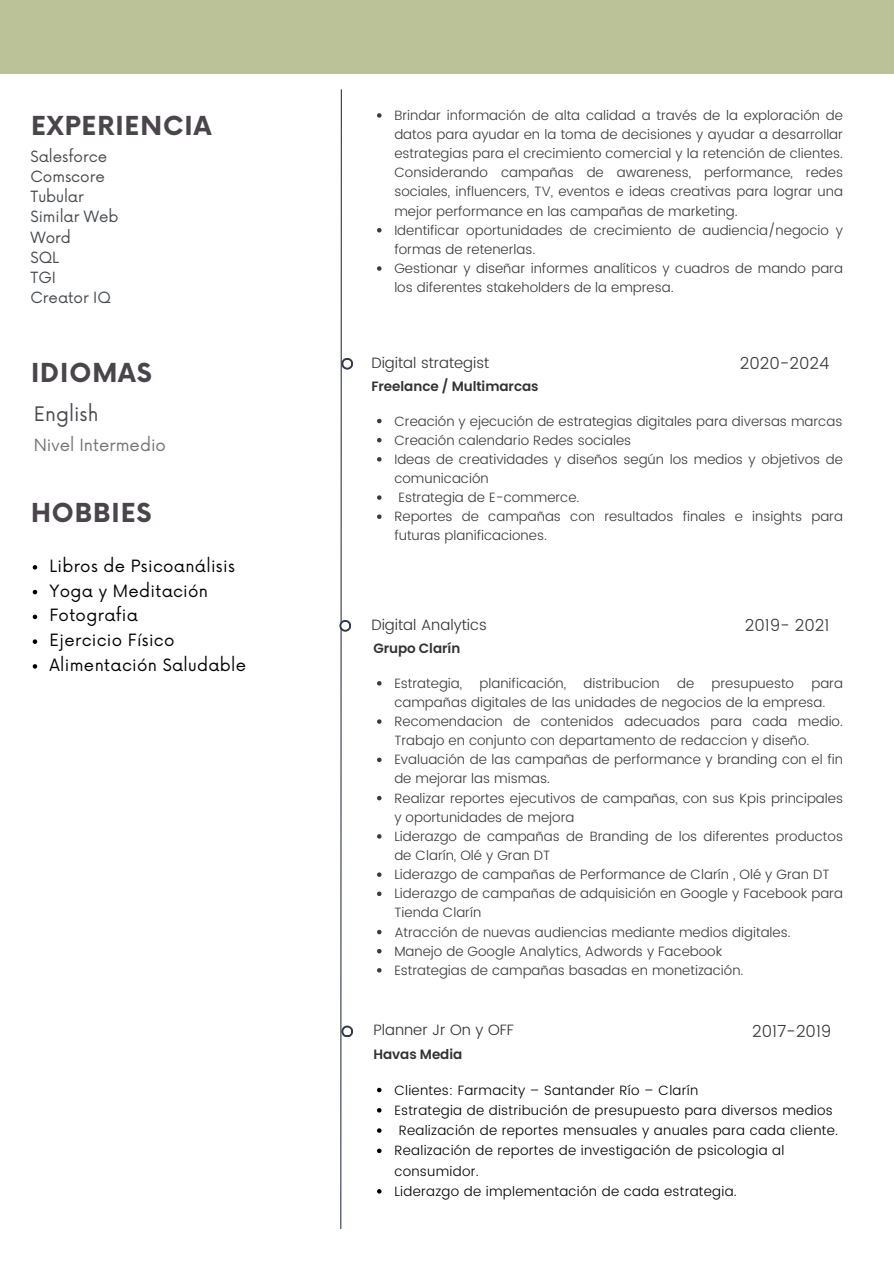
<style>
.page{position:relative;width:894px;height:1264px;background:#fff}
.page>*{position:absolute;margin:0;border:0;box-sizing:border-box;transform-origin:0 0}
.t1{font:700 25.5px "Now";letter-spacing:.04em;color:#4a454b}
.t2{font:19.5px "Now";color:#464a4e}
.t3{font:16.5px "Now";letter-spacing:.02em;color:#000}
.t4{font:300 16.5px "Poppins";color:#333132}
.t5{font:16.5px "Now";color:#737373}
.t6{font:15.15px/20.2px "Now";letter-spacing:-.005em;color:#464a4e}
.t7{font:300 15px "Poppins";color:#333132}
.t8{font:300 13.5px/19.2px "Poppins";color:#3a3a3c}
.t9{font:300 13.5px/20.2px "Poppins";letter-spacing:.02em;color:#000}
.t10{font:600 13.5px "Poppins";color:#333132}
</style>
<div class="page">
<div style="left:0;top:0;width:893px;height:73px;background:#bcc298"></div>
<svg style="left:340px;top:89px;width:2px;height:1140px;background:#8a8f99"></svg>
<svg style="left:341px;top:358px;width:12px;height:11px"></svg>
<div style="left:343px;top:360px;width:8px;height:7px;background:#fff;border-radius:50%"></div>
<svg style="left:377px;top:419px;width:4px;height:4px"></svg>
<svg style="left:377px;top:438px;width:4px;height:4px"></svg>
<svg style="left:377px;top:457px;width:4px;height:4px"></svg>
<svg style="left:377px;top:495px;width:4px;height:5px"></svg>
<svg style="left:377px;top:514px;width:4px;height:5px"></svg>
<svg style="left:377px;top:113px;width:4px;height:5px"></svg>
<svg style="left:377px;top:228px;width:4px;height:4px"></svg>
<svg style="left:377px;top:266px;width:4px;height:5px"></svg>
<svg style="left:33px;top:565px;width:4px;height:4px"></svg>
<svg style="left:33px;top:590px;width:4px;height:4px"></svg>
<svg style="left:33px;top:614px;width:4px;height:5px"></svg>
<svg style="left:33px;top:639px;width:4px;height:5px"></svg>
<svg style="left:33px;top:664px;width:4px;height:4px"></svg>
<svg style="left:377px;top:681px;width:4px;height:4px"></svg>
<svg style="left:377px;top:719px;width:4px;height:4px"></svg>
<svg style="left:377px;top:757px;width:4px;height:5px"></svg>
<svg style="left:377px;top:795px;width:4px;height:5px"></svg>
<svg style="left:377px;top:834px;width:4px;height:4px"></svg>
<svg style="left:377px;top:872px;width:4px;height:4px"></svg>
<svg style="left:377px;top:891px;width:4px;height:5px"></svg>
<svg style="left:377px;top:929px;width:4px;height:5px"></svg>
<svg style="left:377px;top:949px;width:4px;height:4px"></svg>
<svg style="left:377px;top:968px;width:4px;height:4px"></svg>
<svg style="left:339px;top:620px;width:12px;height:11px"></svg>
<div style="left:341px;top:622px;width:8px;height:7px;background:#fff;border-radius:50%"></div>
<svg style="left:341px;top:1025px;width:12px;height:12px"></svg>
<div style="left:343px;top:1027px;width:8px;height:8px;background:#fff;border-radius:50%"></div>
<svg style="left:377px;top:1087px;width:4px;height:5px"></svg>
<svg style="left:377px;top:1108px;width:4px;height:4px"></svg>
<svg style="left:377px;top:1128px;width:4px;height:4px"></svg>
<svg style="left:377px;top:1148px;width:4px;height:5px"></svg>
<svg style="left:377px;top:1189px;width:4px;height:4px"></svg>
<p class="t1" style="left:31px;top:112px;width:182px">EXPERIENCIA</p>
<p class="t6" style="left:31px;top:147px;width:78px">Salesforce</p>
<p class="t6" style="left:31px;top:167px;width:90px">Comscore<br>Tubular<br>Similar Web<br>Word<br>SQL<br>TGI<br>Creator IQ</p>
<p class="t8" style="left:394px;top:106px;width:450px;text-align:justify">Brindar información de alta calidad a través de la exploración de datos para ayudar en la toma de decisiones y ayudar a desarrollar estrategias para el crecimiento comercial y la retención de clientes.<br>Considerando campañas de awareness, performance, redes sociales, influencers, TV, eventos e ideas creativas para lograr una mejor performance en las campañas de marketing.</p>
<p class="t8" style="left:394px;top:220px;width:450px">Identificar oportunidades de crecimiento de audiencia/negocio y formas de retenerlas.</p>
<p class="t8" style="left:394px;top:259px;width:450px">Gestionar y diseñar informes analíticos y cuadros de mando para los diferentes stakeholders de la empresa.</p>
<h2 class="t7" style="left:371px;top:354px;width:119px">Digital strategist</h2>
<h2 class="t1" style="left:31px;top:359px;width:122px">IDIOMAS</h2>
<p class="t4" style="left:739px;top:353px;width:91px">2020-2024</p>
<h1 class="t10" style="left:371px;top:376px;width:169px">Freelance / Multimarcas</h1>
<h1 class="t2" style="left:34px;top:403px;width:66px">English</h1>
<h1 class="t5" style="left:34px;top:436px;width:134px">Nivel Intermedio</h1>
<p class="t1" style="left:31px;top:498px;width:122px">HOBBIES</p>
<h2 class="t3" style="left:49px;top:556px;width:187px">Libros de Psicoanálisis</h2>
<h3 class="t3" style="left:49px;top:581px;width:160px">Yoga y Meditación</h3>
<h2 class="t3" style="left:49px;top:606px;width:90px">Fotografia</h2>
<p class="t3" style="left:49px;top:631px;width:126px">Ejercicio Físico</p>
<p class="t3" style="left:49px;top:655px;width:198px">Alimentación Saludable</p>
<h1 class="t8" style="left:394px;top:411px;width:449px">Creación y ejecución de estrategias digitales para diversas marcas</h1>
<p class="t8" style="left:394px;top:430px;width:238px">Creación calendario Redes sociales</p>
<p class="t8" style="left:394px;top:449px;width:450px">Ideas de creatividades y diseños según los medios y objetivos de comunicación</p>
<p class="t8" style="left:398px;top:488px;width:182px">Estrategia de E-commerce.</p>
<p class="t8" style="left:394px;top:507px;width:450px">Reportes de campañas con resultados finales e insights para futuras planificaciones.</p>
<p class="t7" style="left:371px;top:616px;width:117px">Digital Analytics</p>
<p class="t10" style="left:373px;top:639px;width:88px">Grupo Clarín</p>
<p class="t4" style="left:744px;top:616px;width:86px">2019- 2021</p>
<h2 class="t8" style="left:394px;top:673px;width:69px">Estrategia,</h2>
<h2 class="t8" style="left:479px;top:673px;width:88px">planificación,</h2>
<h2 class="t8" style="left:583px;top:673px;width:78px">distribucion</h2>
<h2 class="t8" style="left:677px;top:673px;width:19px">de</h2>
<h2 class="t8" style="left:711px;top:673px;width:84px">presupuesto</h2>
<h2 class="t8" style="left:394px;top:673px;width:450px;text-indent:417px">para campañas digitales de las unidades de negocios de la empresa.</h2>
<h3 class="t8" style="left:394px;top:711px;width:450px">Recomendacion de contenidos adecuados para cada medio.<br>Trabajo en conjunto con departamento de redaccion y diseño.</h3>
<h2 class="t8" style="left:394px;top:750px;width:450px">Evaluación de las campañas de performance y branding con el fin de mejorar las mismas.</h2>
<p class="t8" style="left:394px;top:788px;width:450px">Realizar reportes ejecutivos de campañas, con sus Kpis principales y oportunidades de mejora</p>
<p class="t8" style="left:394px;top:826px;width:450px">Liderazgo de campañas de Branding de los diferentes productos de Clarín, Olé y Gran DT</p>
<p class="t8" style="left:394px;top:864px;width:436px">Liderazgo de campañas de Performance de Clarín , Olé y Gran DT</p>
<p class="t8" style="left:394px;top:884px;width:450px">Liderazgo de campañas de adquisición en Google y Facebook para<br>Tienda Clarín</p>
<p class="t8" style="left:394px;top:922px;width:397px">Atracción de nuevas audiencias mediante medios digitales.</p>
<p class="t8" style="left:394px;top:941px;width:329px">Manejo de Google Analytics, Adwords y Facebook</p>
<p class="t8" style="left:394px;top:960px;width:350px">Estrategias de campañas basadas en monetización.</p>
<h2 class="t7" style="left:373px;top:1021px;width:142px">Planner Jr On y OFF</h2>
<h3 class="t10" style="left:373px;top:1044px;width:90px">Havas Media</h3>
<h2 class="t4" style="left:752px;top:1021px;width:81px">2017-2019</h2>
<p class="t9" style="left:394px;top:1079px;width:305px">Clientes: Farmacity – Santander Río – Clarín</p>
<p class="t9" style="left:394px;top:1099px;width:440px">Estrategia de distribución de presupuesto para diversos medios</p>
<p class="t9" style="left:398px;top:1120px;width:441px">Realización de reportes mensuales y anuales para cada cliente.</p>
<p class="t9" style="left:394px;top:1140px;width:391px">Realización de reportes de investigación de psicologia al consumidor.</p>
<p class="t9" style="left:394px;top:1180px;width:344px">Liderazgo de implementación de cada estrategia.</p>
</div>
